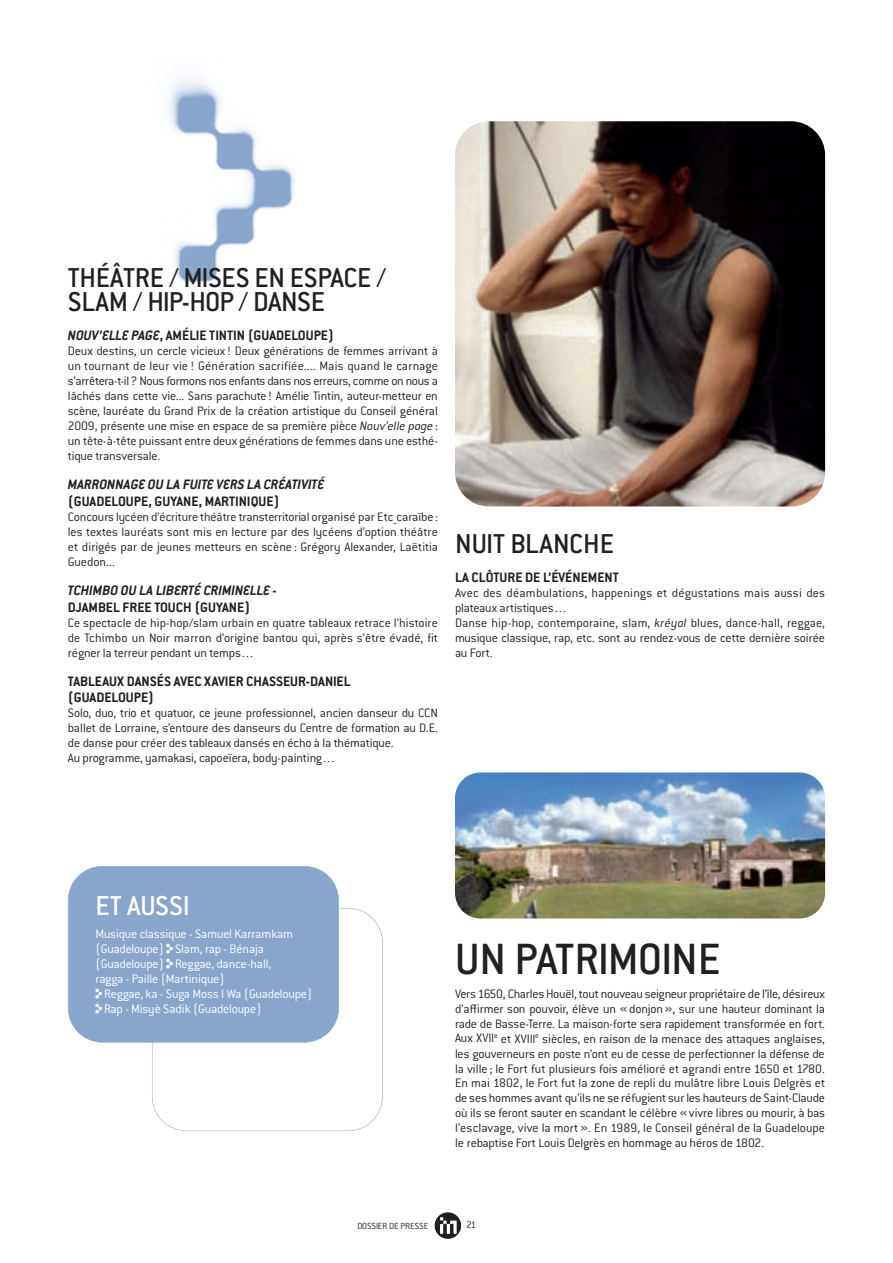
<style>
.page{position:relative;width:893px;height:1263px;background:#fff}
.page>*{position:absolute;margin:0;border:0;box-sizing:border-box;transform-origin:0 0}
.t1{font:500 48px "Conduit ITC Std";letter-spacing:-.025em;color:#231f20}
.t2{font:500 30px/24px "Conduit ITC Std";letter-spacing:-.01em;color:#231f20}
.t3{font:500 30px "Conduit ITC Std";letter-spacing:-.01em;color:#fff}
.t4{font:700 15px/16.5px "Conduit ITC Std";color:#231f20}
.t5{font:italic 700 15px/16.5px "Conduit ITC Std";color:#231f20}
.t6{font:300 13.5px/15px "Conduit ITC Std";letter-spacing:-.01em;color:#231f20;text-align:justify}
.t7{font:300 13.5px/15px "Conduit ITC Std";letter-spacing:-.015em;color:#fff}
.t8{font:300 10.5px "Conduit ITC Std";color:#231f20}
.t9{font:300 9.75px "Conduit ITC Std";letter-spacing:-.005em;color:#231f20}
.s1{font-style:italic}
.s2{font-style:normal}
</style>
<div class="page">
<img style="left:168px;top:77px;width:126px;height:206px">
<svg style="left:434px;top:1212px;width:27px;height:27px"></svg>
<svg style="left:440px;top:1217px;width:16px;height:17px"></svg>
<img style="left:455px;top:121px;width:370px;height:385px;border-radius:34px">
<div style="left:68px;top:866px;width:270px;height:176px;background:#88a5cc;border-radius:34px"></div>
<div style="left:68px;top:866px;width:271px;height:177px;border:1px solid #88a5cc;border-radius:34px"></div>
<svg style="left:166px;top:944px;width:7px;height:9px"></svg>
<svg style="left:95px;top:989px;width:7px;height:9px"></svg>
<svg style="left:166px;top:959px;width:7px;height:9px"></svg>
<svg style="left:95px;top:1004px;width:7px;height:9px"></svg>
<img style="left:455px;top:772px;width:370px;height:147px;border-radius:26px">
<h2 class="t2" style="left:68px;top:269px;width:320px">THÉÂTRE / MISES EN ESPACE /<br>SLAM / HIP-HOP / DANSE</h2>
<p class="t4" style="left:68px;top:329px;width:268px"><span class="s1">NOUV’ELLE PAGE</span>, AMÉLIE TINTIN (GUADELOUPE)</p>
<p class="t6" style="left:68px;top:345px;width:371px">Deux destins, un cercle vicieux ! Deux générations de femmes arrivant à un tournant de leur vie ! Génération sacrifiée.... Mais quand le carnage s’arrêtera-t-il ? Nous formons nos enfants dans nos erreurs, comme on nous a lâchés dans cette vie... Sans parachute ! Amélie Tintin, auteur-metteur en scène, lauréate du Grand Prix de la création artistique du Conseil général 2009, présente une mise en espace de sa première pièce <span class="s1">Nouv’elle page</span> : un tête-à-tête puissant entre deux générations de femmes dans une esthé&shy;tique transversale.</p>
<p class="t5" style="left:68px;top:476px;width:258px">MARRONNAGE OU LA FUITE VERS LA CRÉATIVITÉ</p>
<p class="t4" style="left:68px;top:495px;width:213px">(GUADELOUPE, GUYANE, MARTINIQUE)</p>
<p class="t6" style="left:68px;top:511px;width:371px">Concours lycéen d’écriture théâtre transterritorial organisé par Etc_caraïbe : les textes lauréats sont mis en lecture par des lycéens d’option théâtre et dirigés par de jeunes metteurs en scène : Grégory Alexander, Laëtitia Guedon...</p>
<p class="t5" style="left:68px;top:582px;width:210px">TCHIMBO OU LA LIBERTÉ CRIMINELLE <span class="s2">-<br>DJAMBEL FREE TOUCH (GUYANE)</span></p>
<p class="t6" style="left:68px;top:616px;width:371px">Ce spectacle de hip-hop/slam urbain en quatre tableaux retrace l’histoire de Tchimbo un Noir marron d’origine bantou qui, après s’être évadé, fit régner la terreur pendant un temps…</p>
<p class="t4" style="left:68px;top:675px;width:284px">TABLEAUX DANSÉS AVEC XAVIER CHASSEUR-DANIEL (GUADELOUPE)</p>
<p class="t6" style="left:68px;top:707px;width:371px;text-align:left">Solo, duo, trio et quatuor, ce jeune professionnel, ancien danseur du CCN ballet de Lorraine, s’entoure des danseurs du Centre de formation au D.E. de danse pour créer des tableaux dansés en écho à la thématique.<br>Au programme, yamakasi, capoeïera, body-painting…</p>
<h2 class="t2" style="left:455px;top:534px;width:160px">NUIT BLANCHE</h2>
<p class="t4" style="left:455px;top:570px;width:165px">LA CLÔTURE DE L’ÉVÉNEMENT</p>
<p class="t6" style="left:455px;top:587px;width:371px;text-align:left">Avec des déambulations, happenings et dégustations mais aussi des plateaux artistiques…<br>Danse hip-hop, contemporaine, slam, <span class="s1">kréyol</span> blues, dance-hall, reggae, musique classique, rap, etc. sont au rendez-vous de cette dernière soirée au Fort.</p>
<h2 class="t3" style="left:95px;top:896px;width:96px">ET AUSSI</h2>
<p class="t7" style="left:95px;top:928px;width:199px">Musique classique - Samuel Karramkam (Guadeloupe) Slam, rap - Bénaja (Guadeloupe) Reggae, dance-hall, ragga - Paille (Martinique)</p>
<p class="t7" style="left:104px;top:988px;width:210px">Reggae, ka - Suga Moss I Wa (Guadeloupe)<br>Rap - Misyè Sadik (Guadeloupe)</p>
<h1 class="t1" style="left:455px;top:944px;width:267px">UN PATRIMOINE</h1>
<p class="t6" style="left:455px;top:987px;width:372px">Vers 1650, Charles Houël, tout nouveau seigneur propriétaire de l’île, désireux d’affirmer son pouvoir, élève un « donjon », sur une hauteur dominant la rade de Basse-Terre. La maison-forte sera rapidement transformée en fort.<br>Aux XVII<sup>e</sup> et XVIII<sup>e</sup> siècles, en raison de la menace des attaques anglaises, les gouverneurs en poste n’ont eu de cesse de perfectionner la défense de la ville ; le Fort fut plusieurs fois amélioré et agrandi entre 1650 et 1780.<br>En mai 1802, le Fort fut la zone de repli du mulâtre libre Louis Delgrès et de ses hommes avant qu’ils ne se réfugient sur les hauteurs de Saint-Claude où ils se feront sauter en scandant le célèbre « vivre libres ou mourir, à bas l’esclavage, vive la mort ». En 1989, le Conseil général de la Guadeloupe le rebaptise Fort Louis Delgrès en hommage au héros de 1802.</p>
<p class="t9" style="left:357px;top:1222px;width:73px">DOSSIER DE PRESSE</p>
<p class="t8" style="left:466px;top:1222px;width:11px">21</p>
</div>
